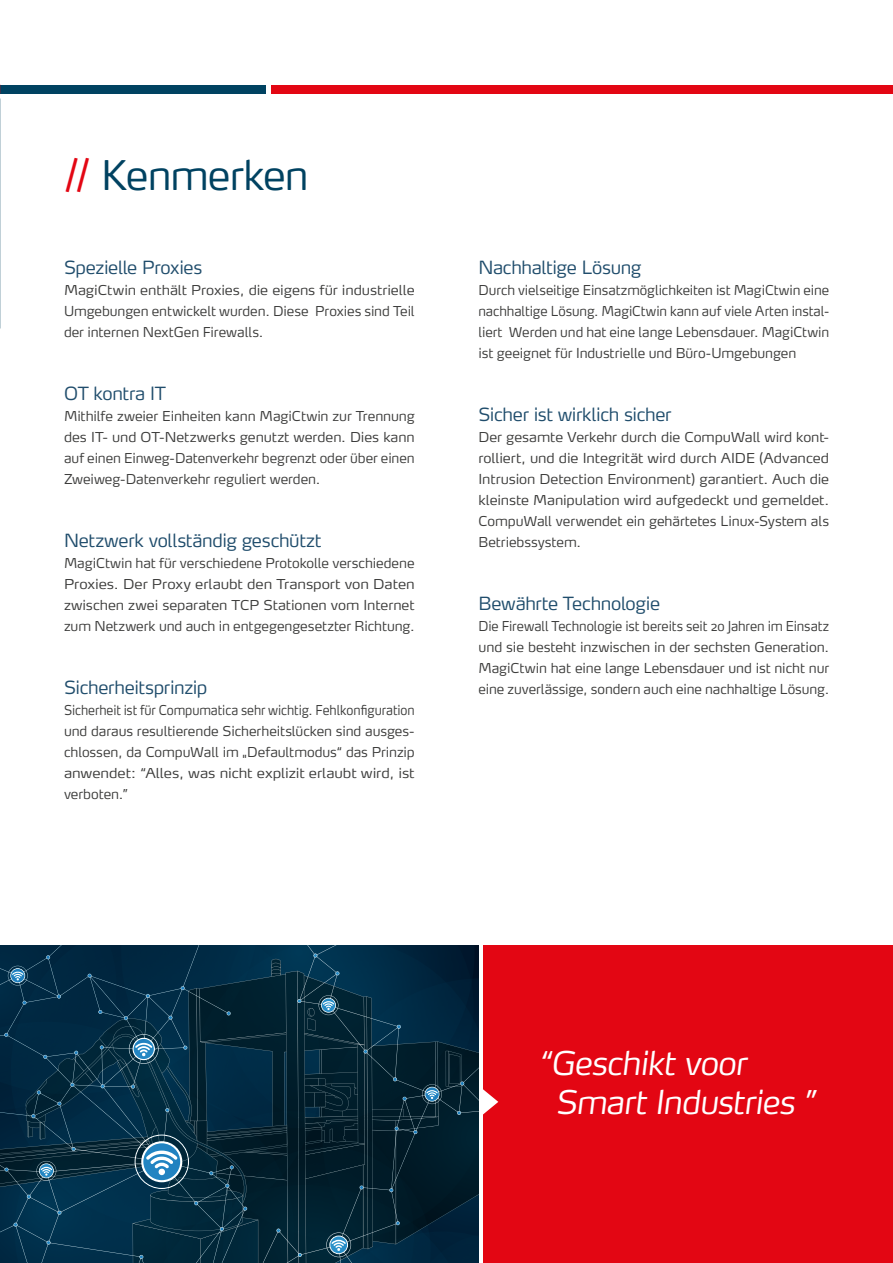
<style>
.page{position:relative;width:893px;height:1263px;background:#fff}
.page>*{position:absolute;margin:0;border:0;box-sizing:border-box;transform-origin:0 0}
.t1{font:300 40.5px "Max OT";letter-spacing:-.03em;color:#004261}
.t2{font:italic 300 32.4px/39.3px "Max OT";letter-spacing:-.025em;color:#fff}
.t3{font:300 18px "Max OT";letter-spacing:-.02em;color:#204d6c}
.t4{font:300 13.5px/21px "Max OT";letter-spacing:-.005em;color:#3c3c3b;text-align:justify}
.t5{font:300 13.5px/21px "Max OT";letter-spacing:-.005em;color:#3c3c3b;text-align:justify;scale:1.04 1}
.t6{font:300 13.5px/21px "Max OT";letter-spacing:-.005em;color:#3c3c3b;text-align:justify;scale:.91 1}
.t7{font:300 13.5px/21px "Max OT";letter-spacing:-.005em;color:#3c3c3b;text-align:justify;scale:.95 1}
.t8{font:300 13.5px/21px "Max OT";letter-spacing:-.005em;color:#3c3c3b;text-align:justify;scale:1.06 1}
.s1{color:#e30613}
</style>
<div class="page">
<div style="left:483px;top:946px;width:410px;height:317px;background:#e30613"></div>
<svg style="left:0;top:946px;width:498px;height:317px;background:#0f2d40"></svg>
<div style="left:0;top:85px;width:266px;height:8px;background:#004261"></div>
<div style="left:272px;top:85px;width:621px;height:8px;background:#e30613"></div>
<h1 class="t1" style="left:64px;top:149px;width:246px"><span class="s1">//</span> Kenmerken</h1>
<h3 class="t3" style="left:64px;top:256px;width:140px">Spezielle Proxies</h3>
<p class="t8" style="left:64px;top:280px;width:332px">MagiCtwin enthält Proxies, die eigens für industrielle Umgebungen entwickelt wurden. Diese Proxies sind Teil der internen NextGen Firewalls.</p>
<h3 class="t3" style="left:64px;top:382px;width:104px">OT kontra IT</h3>
<p class="t4" style="left:64px;top:406px;width:352px">Mithilfe zweier Einheiten kann MagiCtwin zur Trennung des IT- und OT-Netzwerks genutzt werden. Dies kann auf einen Einweg-Datenverkehr begrenzt oder über einen Zweiweg-Datenverkehr reguliert werden.</p>
<h3 class="t3" style="left:64px;top:529px;width:259px">Netzwerk vollständig geschützt</h3>
<p class="t4" style="left:64px;top:553px;width:352px">MagiCtwin hat für verschiedene Protokolle verschiedene Proxies. Der Proxy erlaubt den Transport von Daten zwischen zwei separaten TCP Stationen vom Internet zum Netzwerk und auch in entgegengesetzter Richtung.</p>
<h3 class="t3" style="left:64px;top:676px;width:145px">Sicherheitsprinzip</h3>
<p class="t6" style="left:64px;top:700px;width:387px">Sicherheit ist für Compumatica sehr wichtig. Fehlkonfiguration und daraus resultierende Sicherheitslücken sind ausges&shy;chlossen, da CompuWall im „Defaultmodus“ das Prinzip anwendet: “Alles, was nicht explizit erlaubt wird, ist verboten.”</p>
<h3 class="t3" style="left:478px;top:256px;width:164px">Nachhaltige Lösung</h3>
<p class="t4" style="left:478px;top:280px;width:352px">Durch vielseitige Einsatzmöglichkeiten ist MagiCtwin eine nachhaltige Lösung. MagiCtwin kann auf viele Arten instal&shy;liert Werden und hat eine lange Lebensdauer. MagiCtwin ist geeignet für Industrielle und Büro-Umgebungen</p>
<h3 class="t3" style="left:478px;top:403px;width:194px">Sicher ist wirklich sicher</h3>
<p class="t5" style="left:478px;top:427px;width:339px">Der gesamte Verkehr durch die CompuWall wird kont&shy;rolliert, und die Integrität wird durch AIDE (Advanced Intrusion Detection Environment) garantiert. Auch die kleinste Manipulation wird aufgedeckt und gemeldet.<br>CompuWall verwendet ein gehärtetes Linux-System als Betriebssystem.</p>
<h3 class="t3" style="left:478px;top:592px;width:183px">Bewährte Technologie</h3>
<p class="t7" style="left:478px;top:616px;width:371px">Die Firewall Technologie ist bereits seit 20 Jahren im Einsatz und sie besteht inzwischen in der sechsten Generation.<br>MagiCtwin hat eine lange Lebensdauer und ist nicht nur eine zuverlässige, sondern auch eine nachhaltige Lösung.</p>
<h2 class="t2" style="left:556px;top:1045px;width:262px;text-indent:-17px">“Geschikt voor<br>Smart Industries ”</h2>
</div>
